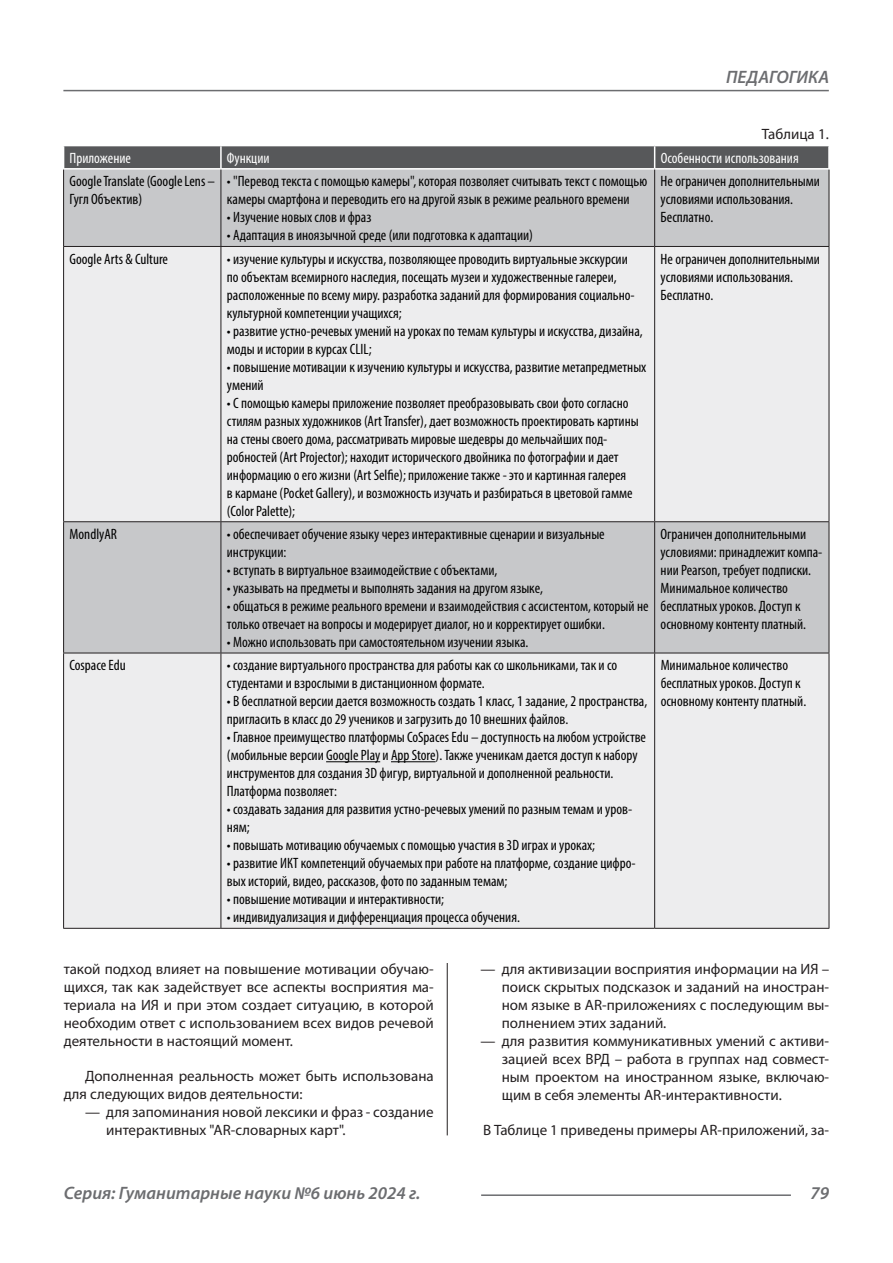
<style>
.page{position:relative;width:893px;height:1263px;background:#fff}
.page>*{position:absolute;margin:0;border:0;box-sizing:border-box;transform-origin:0 0}
.t1{font:italic 600 18px "Myriad Pro";color:#6c6d70}
.Таблица_Строка{font:condensed 15px/18px "Myriad Pro";color:#000}
.Статья_текст{font:15px/18.1px "Myriad Pro";color:#231f20;text-align:justify}
.Таблица_Заголовок_Яч{font:condensed 15px "Myriad Pro";color:#fff}
.Рисунок_в_статье{font:15px "Myriad Pro";color:#231f20}
</style>
<div class="page">
<hr style="left:447px;top:128px;width:1px;height:1007px;background:#231f20">
<hr style="left:63px;top:90px;width:766px;height:1px;background:#6c6d70">
<hr style="left:481px;top:1194px;width:310px;height:2px;background:#6c6d70">
<div style="left:436px;top:119px;width:23px;height:843px;background:#fff"></div>
<div style="left:64px;top:170px;width:765px;height:76px;background:#c7c8ca"></div>
<svg style="left:64px;top:247px;width:765px;height:681px;background:#e5e5e6"></svg>
<div style="left:63px;top:146px;width:765px;height:22px;background:#57585a"></div>
<hr style="left:63px;top:170px;width:1px;height:76px;background:#231f20">
<hr style="left:221px;top:170px;width:1px;height:76px;background:#231f20">
<hr style="left:654px;top:170px;width:1px;height:76px;background:#231f20">
<hr style="left:829px;top:170px;width:1px;height:76px;background:#231f20">
<hr style="left:63px;top:246px;width:158px;height:1px;background:#231f20">
<hr style="left:63px;top:247px;width:1px;height:274px;background:#231f20">
<hr style="left:221px;top:246px;width:434px;height:1px;background:#231f20">
<hr style="left:221px;top:247px;width:1px;height:274px;background:#231f20">
<hr style="left:655px;top:246px;width:174px;height:1px;background:#231f20">
<hr style="left:654px;top:247px;width:1px;height:274px;background:#231f20">
<hr style="left:829px;top:247px;width:1px;height:274px;background:#231f20">
<hr style="left:63px;top:521px;width:158px;height:1px;background:#231f20">
<hr style="left:63px;top:522px;width:1px;height:131px;background:#231f20">
<hr style="left:221px;top:521px;width:434px;height:1px;background:#231f20">
<hr style="left:221px;top:522px;width:1px;height:131px;background:#231f20">
<hr style="left:655px;top:521px;width:174px;height:1px;background:#231f20">
<hr style="left:654px;top:522px;width:1px;height:131px;background:#231f20">
<hr style="left:829px;top:522px;width:1px;height:131px;background:#231f20">
<hr style="left:63px;top:653px;width:158px;height:1px;background:#231f20">
<hr style="left:63px;top:653px;width:1px;height:275px;background:#231f20">
<hr style="left:221px;top:653px;width:434px;height:1px;background:#231f20">
<hr style="left:221px;top:653px;width:1px;height:275px;background:#231f20">
<hr style="left:655px;top:653px;width:174px;height:1px;background:#231f20">
<hr style="left:654px;top:653px;width:1px;height:275px;background:#231f20">
<hr style="left:829px;top:653px;width:1px;height:275px;background:#231f20">
<hr style="left:63px;top:928px;width:158px;height:1px;background:#231f20">
<hr style="left:221px;top:928px;width:434px;height:1px;background:#231f20">
<hr style="left:655px;top:928px;width:174px;height:1px;background:#231f20">
<hr style="left:326px;top:761px;width:54px;height:1px;background:#000">
<hr style="left:391px;top:761px;width:45px;height:1px;background:#000">
<p class="t1" style="left:726px;top:66px;width:104px">ПЕДАГОГИКА</p>
<p class="Рисунок_в_статье" style="left:762px;top:125px;width:68px">Таблица 1.</p>
<p class="Таблица_Заголовок_Яч" style="left:70px;top:149px;width:63px">Приложение</p>
<p class="Таблица_Заголовок_Яч" style="left:227px;top:149px;width:44px">Функции</p>
<p class="Таблица_Заголовок_Яч" style="left:661px;top:149px;width:140px">Особенности использования</p>
<p class="Таблица_Строка" style="left:70px;top:172px;width:147px">Google Translate (Google Lens –<br>Гугл Объектив)</p>
<p class="Таблица_Строка" style="left:227px;top:172px;width:422px">• "Перевод текста с помощью камеры", которая позволяет считывать текст с помощью камеры смартфона и переводить его на другой язык в режиме реального времени</p>
<p class="Таблица_Строка" style="left:227px;top:208px;width:146px">• Изучение новых слов и фраз</p>
<p class="Таблица_Строка" style="left:227px;top:226px;width:308px">• Адаптация в иноязычной среде (или подготовка к адаптации)</p>
<p class="Таблица_Строка" style="left:661px;top:172px;width:161px">Не ограничен дополнительными условиями использования.</p>
<p class="Таблица_Строка" style="left:661px;top:208px;width:54px">Бесплатно.</p>
<p class="Таблица_Строка" style="left:70px;top:250px;width:100px">Google Arts &amp; Culture</p>
<p class="Таблица_Строка" style="left:227px;top:250px;width:409px">• изучение культуры и искусства, позволяющее проводить виртуальные экскурсии по объектам всемирного наследия, посещать музеи и художественные галереи, расположенные по всему миру. разработка заданий для формирования социально&shy;культурной компетенции учащихся;</p>
<p class="Таблица_Строка" style="left:227px;top:322px;width:417px">• развитие устно-речевых умений на уроках по темам культуры и искусства, дизайна, моды и истории в курсах CLIL;</p>
<p class="Таблица_Строка" style="left:227px;top:358px;width:421px">• повышение мотивации к изучению культуры и искусства, развитие метапредметных умений</p>
<p class="Таблица_Строка" style="left:227px;top:394px;width:413px">• С помощью камеры приложение позволяет преобразовывать свои фото согласно стилям разных художников (Art Transfer), дает возможность проектировать картины на стены своего дома, рассматривать мировые шедевры до мельчайших под&shy;робностей (Art Projector); находит исторического двойника по фотографии и дает информацию о его жизни (Art Selfie); приложение также - это и картинная галерея<br>в кармане (Pocket Gallery), и возможность изучать и разбираться в цветовой гамме (Color Palette);</p>
<p class="Таблица_Строка" style="left:70px;top:525px;width:49px">MondlyAR</p>
<p class="Таблица_Строка" style="left:227px;top:525px;width:379px">• обеспечивает обучение языку через интерактивные сценарии и визуальные инструкции:</p>
<p class="Таблица_Строка" style="left:227px;top:561px;width:272px">• вступать в виртуальное взаимодействие с объектами,</p>
<p class="Таблица_Строка" style="left:227px;top:579px;width:318px">• указывать на предметы и выполнять задания на другом языке,</p>
<p class="Таблица_Строка" style="left:227px;top:597px;width:423px">• общаться в режиме реального времени и взаимодействия с ассистентом, который не только отвечает на вопросы и модерирует диалог, но и корректирует ошибки.</p>
<p class="Таблица_Строка" style="left:227px;top:633px;width:303px">• Можно использовать при самостоятельном изучении языка.</p>
<p class="Таблица_Строка" style="left:70px;top:656px;width:58px">Cospace Edu</p>
<p class="Таблица_Строка" style="left:227px;top:656px;width:392px">• создание виртуального пространства для работы как со школьниками, так и со студентами и взрослыми в дистанционном формате.</p>
<p class="Таблица_Строка" style="left:227px;top:692px;width:422px">• В бесплатной версии дается возможность создать 1 класс, 1 задание, 2 пространства, пригласить в класс до 29 учеников и загрузить до 10 внешних файлов.</p>
<p class="Таблица_Строка" style="left:227px;top:728px;width:421px">• Главное преимущество платформы CoSpaces Edu – доступность на любом устройстве (мобильные версии Google Play и App Store). Также ученикам дается доступ к набору инструментов для создания 3D фигур, виртуальной и дополненной реальности.<br>Платформа позволяет:</p>
<p class="Таблица_Строка" style="left:227px;top:800px;width:407px">• создавать задания для развития устно-речевых умений по разным темам и уров&shy;ням;</p>
<p class="Таблица_Строка" style="left:227px;top:836px;width:370px">• повышать мотивацию обучаемых с помощью участия в 3D играх и уроках;</p>
<p class="Таблица_Строка" style="left:227px;top:854px;width:410px">• развитие ИКТ компетенций обучаемых при работе на платформе, создание цифро&shy;вых историй, видео, рассказов, фото по заданным темам;</p>
<p class="Таблица_Строка" style="left:227px;top:890px;width:219px">• повышение мотивации и интерактивности;</p>
<p class="Таблица_Строка" style="left:227px;top:908px;width:295px">• индивидуализация и дифференциация процесса обучения.</p>
<p class="Таблица_Строка" style="left:661px;top:250px;width:161px">Не ограничен дополнительными условиями использования.</p>
<p class="Таблица_Строка" style="left:661px;top:286px;width:54px">Бесплатно.</p>
<p class="Таблица_Строка" style="left:661px;top:525px;width:163px">Ограничен дополнительными условиями: принадлежит компа&shy;нии Pearson, требует подписки.</p>
<p class="Таблица_Строка" style="left:661px;top:579px;width:147px">Минимальное количество бесплатных уроков. Доступ к основному контенту платный.</p>
<p class="Таблица_Строка" style="left:661px;top:656px;width:147px">Минимальное количество бесплатных уроков. Доступ к основному контенту платный.</p>
<p class="Статья_текст" style="left:64px;top:959px;width:371px">такой подход влияет на повышение мотивации обучаю&shy;щихся, так как задействует все аспекты восприятия ма&shy;териала на ИЯ и при этом создает ситуацию, в которой необходим ответ с использованием всех видов речевой деятельности в настоящий момент.</p>
<p class="Статья_текст" style="left:64px;top:1067px;width:371px;text-indent:21px">Дополненная реальность может быть использована для следующих видов деятельности:</p>
<p class="Статья_текст" style="left:106px;top:1103px;width:329px;text-indent:-21px">— для запоминания новой лексики и фраз - создание интерактивных "AR-словарных карт".</p>
<p class="Статья_текст" style="left:502px;top:959px;width:329px;text-indent:-21px">— для активизации восприятия информации на ИЯ – поиск скрытых подсказок и заданий на иностран&shy;ном языке в AR-приложениях с последующим вы&shy;полнением этих заданий.</p>
<p class="Статья_текст" style="left:502px;top:1032px;width:329px;text-indent:-21px">— для развития коммуникативных умений с активи&shy;зацией всех ВРД – работа в группах над совмест&shy;ным проектом на иностранном языке, включаю&shy;щим в себя элементы AR-интерактивности.</p>
<p class="Статья_текст" style="left:483px;top:1121px;width:347px">В Таблице 1 приведены примеры AR-приложений, за-</p>
<p class="t1" style="left:64px;top:1182px;width:358px">Серия: Гуманитарные науки №6 июнь 2024 г.</p>
<p class="t1" style="left:810px;top:1182px;width:20px">79</p>
</div>
